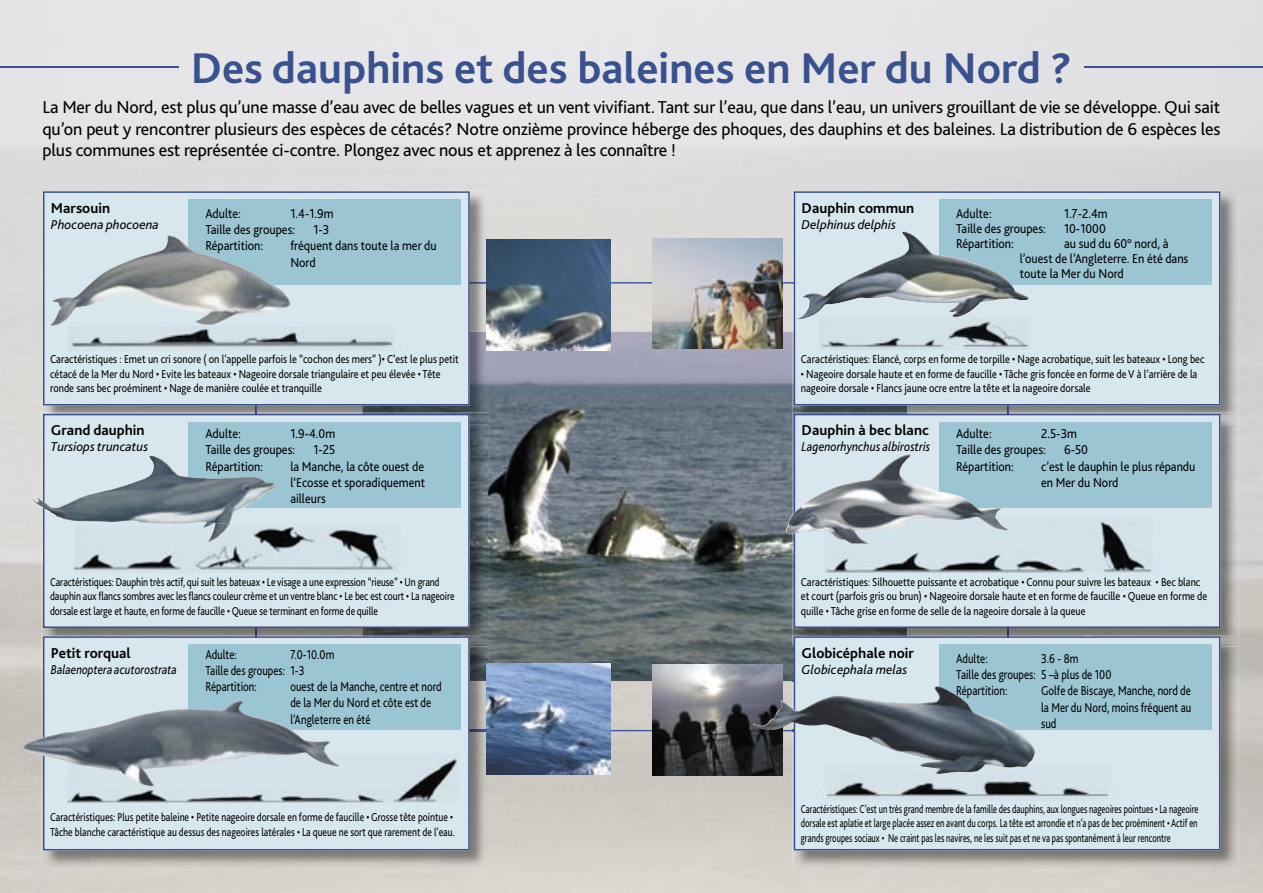
<style>
.page{position:relative;width:1263px;height:893px;background:#fff}
.page>*{position:absolute;margin:0;border:0;box-sizing:border-box;transform-origin:0 0}
.t1{font:700 45px "Bliss 2";color:#39518e}
.t2{font:18px/21.6px "Bliss 2";letter-spacing:-.01em;color:#000;text-align:justify}
.t3{font:700 15px "Bliss 2";color:#000}
.t4{font:13.5px/16.2px "Bliss 2";color:#000;scale:.9 1}
.t5{font:13.5px/16.2px "Bliss 2";color:#000;scale:.8 1}
.t6{font:italic 13.5px "Bliss 2";color:#000}
.t7{font:italic 13.5px "Bliss 2";color:#000;scale:.85 1}
.t8{font:italic 13.5px "Bliss 2";color:#000;scale:.9 1}
.t9{font:12px/14.4px "Bliss 2";color:#000;scale:.85 1}
.t10{font:12px/14.4px "Bliss 2";color:#000;scale:.8 1}
.t11{font:12px/14.4px "Bliss 2";color:#000;text-align:justify;scale:.7 1}
</style>
<div class="page">
<img style="left:0;top:0;width:1263px;height:209px">
<img style="left:0;top:209px;width:50px;height:684px">
<div style="left:488px;top:209px;width:304px;height:73px;background:#dcdbd8"></div>
<img style="left:455px;top:731px;width:353px;height:162px">
<svg style="left:488px;top:282px;width:304px;height:449px;background:#717980"></svg>
<hr style="left:0;top:67px;width:179px;height:1px;background:#39518e">
<hr style="left:1084px;top:67px;width:179px;height:1px;background:#39518e">
<img style="left:42px;top:190px;width:446px;height:46px">
<img style="left:42px;top:236px;width:49px;height:177px">
<img style="left:470px;top:236px;width:18px;height:46px">
<img style="left:362px;top:424px;width:126px;height:211px">
<img style="left:255px;top:282px;width:233px;height:131px">
<div style="left:43px;top:191px;width:427px;height:214px;background:#d8e7ee"></div>
<div style="left:188px;top:200px;width:272px;height:85px;background:#9cc5d4"></div>
<img style="left:51px;top:234px;width:240px;height:92px">
<img style="left:67px;top:326px;width:336px;height:24px">
<img style="left:42px;top:413px;width:320px;height:222px">
<img style="left:362px;top:413px;width:126px;height:11px">
<svg style="left:43px;top:414px;width:427px;height:214px;background:#cfdee8"></svg>
<div style="left:188px;top:422px;width:272px;height:85px;background:#9cc5d4"></div>
<img style="left:29px;top:455px;width:249px;height:68px">
<img style="left:74px;top:523px;width:334px;height:50px">
<img style="left:149px;top:523px;width:81px;height:19px">
<img style="left:42px;top:647px;width:49px;height:222px">
<img style="left:439px;top:681px;width:49px;height:188px">
<img style="left:91px;top:850px;width:348px;height:19px">
<img style="left:470px;top:647px;width:18px;height:34px">
<svg style="left:470px;top:730px;width:16px;height:1px"></svg>
<img style="left:42px;top:635px;width:446px;height:12px">
<svg style="left:255px;top:628px;width:2px;height:8px"></svg>
<div style="left:43px;top:636px;width:427px;height:214px;background:#d8e7ee"></div>
<div style="left:188px;top:644px;width:272px;height:86px;background:#9cc5d4"></div>
<img style="left:67px;top:755px;width:393px;height:51px">
<img style="left:792px;top:190px;width:447px;height:44px">
<img style="left:1189px;top:234px;width:50px;height:179px">
<img style="left:792px;top:282px;width:217px;height:131px">
<svg style="left:794px;top:191px;width:426px;height:214px;background:#cfdee6"></svg>
<div style="left:939px;top:200px;width:272px;height:85px;background:#9cc5d4"></div>
<img style="left:797px;top:231px;width:232px;height:88px">
<svg style="left:952px;top:314px;width:13px;height:3px"></svg>
<img style="left:907px;top:424px;width:332px;height:212px">
<img style="left:792px;top:534px;width:115px;height:101px">
<img style="left:792px;top:424px;width:2px;height:30px">
<img style="left:792px;top:413px;width:447px;height:11px">
<div style="left:794px;top:414px;width:426px;height:214px;background:#d8e7ee"></div>
<div style="left:939px;top:422px;width:272px;height:85px;background:#9cc5d4"></div>
<img style="left:786px;top:454px;width:215px;height:80px">
<img style="left:824px;top:515px;width:338px;height:58px">
<img style="left:824px;top:515px;width:184px;height:28px">
<img style="left:792px;top:681px;width:50px;height:188px">
<img style="left:1189px;top:635px;width:50px;height:234px">
<img style="left:842px;top:850px;width:347px;height:19px">
<img style="left:792px;top:647px;width:2px;height:34px">
<img style="left:792px;top:635px;width:115px;height:12px">
<svg style="left:1007px;top:628px;width:2px;height:8px"></svg>
<div style="left:794px;top:636px;width:426px;height:214px;background:#d8e7ee"></div>
<div style="left:939px;top:644px;width:272px;height:86px;background:#9cc5d4"></div>
<img style="left:818px;top:763px;width:305px;height:38px">
<img style="left:653px;top:238px;width:129px;height:111px">
<img style="left:486px;top:240px;width:124px;height:111px">
<img style="left:486px;top:663px;width:124px;height:111px">
<img style="left:653px;top:665px;width:129px;height:110px">
<img style="left:753px;top:685px;width:282px;height:89px">
<img style="left:22px;top:701px;width:317px;height:86px">
<h1 class="t1" style="left:191px;top:40px;width:883px">Des dauphins et des baleines en Mer du Nord ?</h1>
<p class="t2" style="left:43px;top:96px;width:1179px">La Mer du Nord, est plus qu’une masse d’eau avec de belles vagues et un vent vivifiant. Tant sur l’eau, que dans l’eau, un univers grouillant de vie se développe. Qui sait qu’on peut y rencontrer plusieurs des espèces de cétacés? Notre onzième province héberge des phoques, des dauphins et des baleines. La distribution de 6 espèces les plus communes est représentée ci-contre. Plongez avec nous et apprenez à les connaître !</p>
<p class="t3" style="left:51px;top:198px;width:61px">Marsouin</p>
<p class="t6" style="left:51px;top:216px;width:109px">Phocoena phocoena</p>
<p class="t4" style="left:205px;top:205px;width:41px">Adulte:</p>
<p class="t4" style="left:205px;top:205px;width:144px;text-indent:85px">1.4-1.9m<br>Taille des groupes:</p>
<p class="t4" style="left:313px;top:221px;width:19px">1-3</p>
<p class="t4" style="left:205px;top:238px;width:66px">Répartition:</p>
<p class="t4" style="left:290px;top:238px;width:164px">fréquent dans toute la mer du<br>Nord</p>
<p class="t3" style="left:801px;top:198px;width:114px">Dauphin commun</p>
<p class="t6" style="left:801px;top:216px;width:96px">Delphinus delphis</p>
<p class="t4" style="left:956px;top:205px;width:41px">Adulte:</p>
<p class="t4" style="left:1064px;top:205px;width:50px">1.7-2.4m</p>
<p class="t4" style="left:956px;top:220px;width:101px">Taille des groupes:</p>
<p class="t4" style="left:1064px;top:220px;width:48px">10-1000</p>
<p class="t4" style="left:956px;top:235px;width:66px">Répartition:</p>
<p class="t4" style="left:1020px;top:236px;width:189px;line-height:15px;text-indent:44px">au sud du 60° nord, à l’ouest de l’Angleterre. En été dans toute la Mer du Nord</p>
<p class="t9" style="left:50px;top:352px;width:482px">Caractéristiques : Emet un cri sonore ( on l’appelle parfois le “cochon des mers” )• C’est le plus petit cétacé de la Mer du Nord • Evite les bateaux • Nageoire dorsale triangulaire et peu élevée • Tête ronde sans bec proéminent • Nage de manière coulée et tranquille</p>
<p class="t3" style="left:51px;top:421px;width:95px">Grand dauphin</p>
<p class="t6" style="left:51px;top:439px;width:99px">Tursiops truncatus</p>
<p class="t4" style="left:205px;top:425px;width:41px">Adulte:</p>
<p class="t4" style="left:205px;top:425px;width:146px;text-indent:85px">1.9-4.0m<br>Taille des groupes:</p>
<p class="t4" style="left:313px;top:441px;width:26px">1-25</p>
<p class="t9" style="left:801px;top:352px;width:476px">Caractéristiques: Elancé, corps en forme de torpille • Nage acrobatique, suit les bateaux • Long bec</p>
<p class="t9" style="left:801px;top:366px;width:468px">• Nageoire dorsale haute et en forme de faucille • Tâche gris foncée en forme de V à l’arrière de la nageoire dorsale • Flancs jaune ocre entre la tête et la nageoire dorsale</p>
<p class="t3" style="left:801px;top:421px;width:129px">Dauphin à bec blanc</p>
<p class="t8" style="left:801px;top:439px;width:144px">Lagenorhynchus albirostris</p>
<p class="t4" style="left:956px;top:425px;width:41px">Adulte:</p>
<p class="t4" style="left:956px;top:425px;width:136px;text-indent:85px">2.5-3m<br>Taille des groupes:</p>
<p class="t4" style="left:1064px;top:441px;width:28px">6-50</p>
<p class="t4" style="left:205px;top:458px;width:66px">Répartition:</p>
<p class="t4" style="left:290px;top:458px;width:151px;text-align:justify">la Manche, la côte ouest de l‘Ecosse et sporadiquement ailleurs</p>
<p class="t4" style="left:956px;top:458px;width:66px">Répartition:</p>
<p class="t4" style="left:1041px;top:458px;width:173px">c’est le dauphin le plus répandu en Mer du Nord</p>
<p class="t10" style="left:50px;top:574px;width:507px">Caractéristiques: Dauphin très actif, qui suit les bateuax • Le visage a une expression “rieuse” • Un grand dauphin aux flancs sombres avec les flancs couleur crème et un ventre blanc • Le bec est court • La nageoire dorsale est large et haute, en forme de faucille • Queue se terminant en forme de quille</p>
<p class="t3" style="left:51px;top:643px;width:81px">Petit rorqual</p>
<p class="t7" style="left:51px;top:661px;width:150px">Balaenoptera acutorostrata</p>
<p class="t5" style="left:205px;top:646px;width:41px">Adulte:</p>
<p class="t5" style="left:205px;top:646px;width:163px;text-indent:85px">7.0-10.0m<br>Taille des groupes: 1-3<br>Répartition:</p>
<p class="t5" style="left:290px;top:678px;width:191px">ouest de la Manche, centre et nord de la Mer du Nord et côte est de l’Angleterre en été</p>
<p class="t9" style="left:801px;top:574px;width:480px">Caractéristiques: Silhouette puissante et acrobatique • Connu pour suivre les bateaux • Bec blanc et court (parfois gris ou brun) • Nageoire dorsale haute et en forme de faucille • Queue en forme de quille • Tâche grise en forme de selle de la nageoire dorsale à la queue</p>
<p class="t3" style="left:801px;top:643px;width:114px">Globicéphale noir</p>
<p class="t6" style="left:801px;top:661px;width:107px">Globicephala melas</p>
<p class="t5" style="left:956px;top:650px;width:41px">Adulte:</p>
<p class="t5" style="left:956px;top:650px;width:196px;text-indent:85px">3.6 - 8m<br>Taille des groupes: 5 –à plus de 100<br>Répartition:</p>
<p class="t5" style="left:1041px;top:683px;width:189px;text-align:justify">Golfe de Biscaye, Manche, nord de la Mer du Nord, moins fréquent au sud</p>
<p class="t10" style="left:50px;top:810px;width:507px">Caractéristiques: Plus petite baleine • Petite nageoire dorsale en forme de faucille • Grosse tête pointue •<br>Tâche blanche caractéristique au dessus des nageoires latérales • La queue ne sort que rarement de l’eau.</p>
<p class="t11" style="left:801px;top:801px;width:569px">Caractéristiques: C’est un très grand membre de la famille des dauphins, aux longues nageoires pointues • La nageoire dorsale est aplatie et large placée assez en avant du corps. La tête est arrondie et n’a pas de bec proéminent • Actif en grands groupes sociaux • Ne craint pas les navires, ne les suit pas et ne va pas spontanément à leur rencontre</p>
</div>
